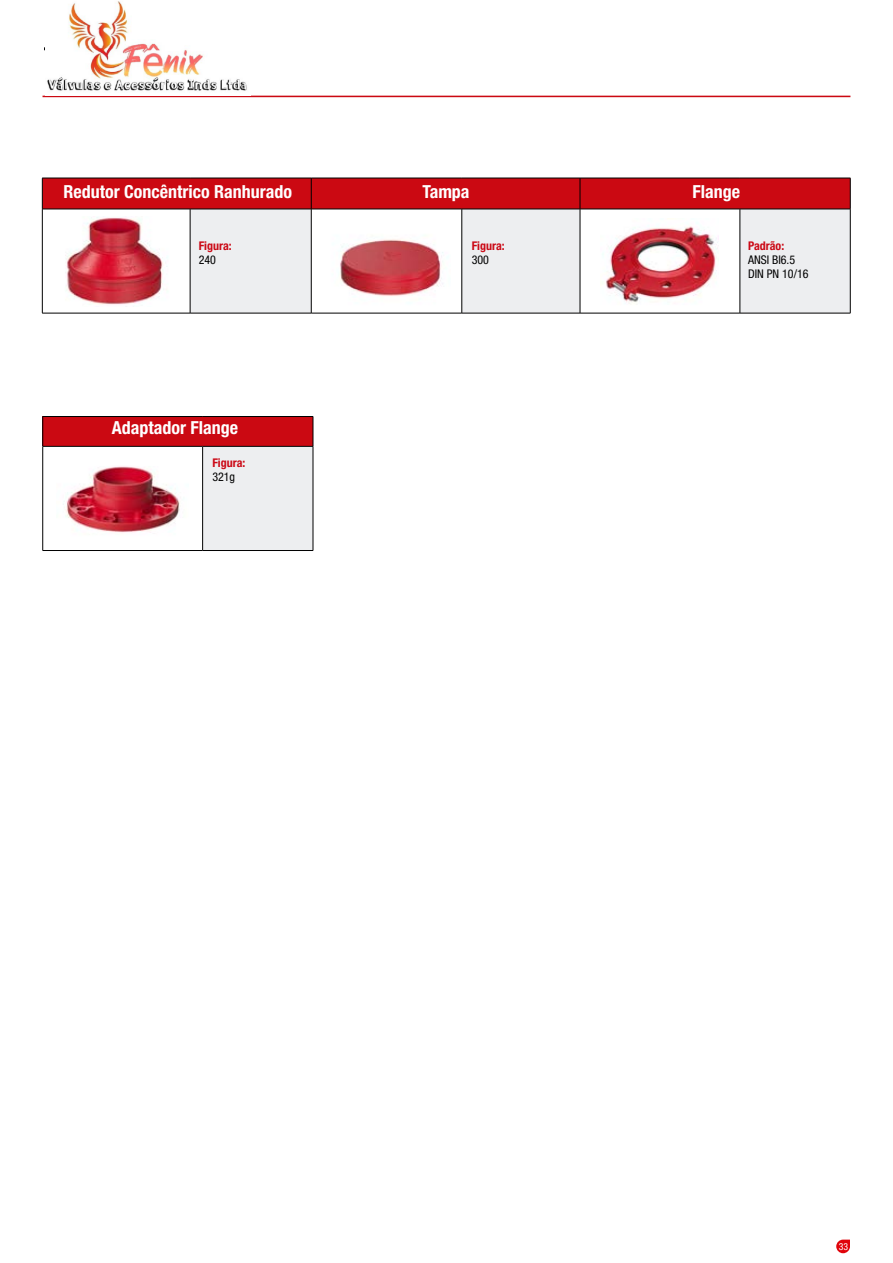
<style>
.page{position:relative;width:893px;height:1263px;background:#fff}
.page>*{position:absolute;margin:0;border:0;box-sizing:border-box;transform-origin:0 0}
.t1{font:700 condensed 18px "Helvetica Neue LT Std";color:#fff}
.t2{font:condensed 12px/14.4px "Helvetica Neue LT Std";color:#000}
.t3{font:700 condensed 12px "Helvetica Neue LT Std";color:#cb0815}
.t4{font:condensed 9.75px "Helvetica Neue LT Std";color:#fff}
</style>
<div class="page">
<hr style="left:43px;top:96px;width:807px;height:1px;background:#cb0912">
<div style="left:836px;top:1239px;width:14px;height:14px;background:#e0040b;border-radius:7px"></div>
<div style="left:43px;top:416px;width:270px;height:30px;background:#cb0912"></div>
<div style="left:203px;top:446px;width:110px;height:104px;background:#edeef0"></div>
<hr style="left:203px;top:416px;width:110px;height:1px;background:#000">
<svg style="left:313px;top:417px;width:1px;height:29px"></svg>
<hr style="left:43px;top:416px;width:160px;height:1px;background:#000">
<svg style="left:42px;top:417px;width:1px;height:29px"></svg>
<hr style="left:203px;top:446px;width:110px;height:1px;background:#000">
<hr style="left:313px;top:447px;width:1px;height:103px;background:#000">
<hr style="left:43px;top:446px;width:160px;height:1px;background:#000">
<hr style="left:202px;top:447px;width:1px;height:103px;background:#000">
<hr style="left:42px;top:447px;width:1px;height:103px;background:#000">
<hr style="left:203px;top:550px;width:110px;height:1px;background:#000">
<hr style="left:43px;top:550px;width:160px;height:1px;background:#000">
<img style="left:63px;top:466px;width:117px;height:67px">
<div style="left:43px;top:179px;width:807px;height:30px;background:#cb0912"></div>
<div style="left:741px;top:210px;width:109px;height:103px;background:#edeef0"></div>
<svg style="left:43px;top:210px;width:697px;height:103px;fill:#edeef0"></svg>
<hr style="left:740px;top:178px;width:110px;height:1px;background:#000">
<hr style="left:850px;top:178px;width:1px;height:31px;background:#000">
<hr style="left:580px;top:178px;width:160px;height:1px;background:#000">
<hr style="left:462px;top:178px;width:118px;height:1px;background:#000">
<hr style="left:580px;top:178px;width:1px;height:31px;background:#000">
<hr style="left:311px;top:178px;width:151px;height:1px;background:#000">
<hr style="left:190px;top:178px;width:121px;height:1px;background:#000">
<hr style="left:311px;top:178px;width:1px;height:31px;background:#000">
<hr style="left:42px;top:178px;width:148px;height:1px;background:#000">
<hr style="left:42px;top:178px;width:1px;height:31px;background:#000">
<hr style="left:740px;top:209px;width:110px;height:1px;background:#000">
<hr style="left:850px;top:209px;width:1px;height:104px;background:#000">
<hr style="left:580px;top:209px;width:160px;height:1px;background:#000">
<hr style="left:740px;top:209px;width:1px;height:104px;background:#000">
<hr style="left:462px;top:209px;width:118px;height:1px;background:#000">
<hr style="left:580px;top:209px;width:1px;height:104px;background:#000">
<hr style="left:311px;top:209px;width:151px;height:1px;background:#000">
<hr style="left:462px;top:209px;width:1px;height:104px;background:#000">
<hr style="left:190px;top:209px;width:121px;height:1px;background:#000">
<hr style="left:311px;top:209px;width:1px;height:104px;background:#000">
<hr style="left:42px;top:209px;width:148px;height:1px;background:#000">
<hr style="left:190px;top:209px;width:1px;height:104px;background:#000">
<hr style="left:42px;top:209px;width:1px;height:104px;background:#000">
<hr style="left:740px;top:313px;width:110px;height:1px;background:#000">
<hr style="left:580px;top:313px;width:160px;height:1px;background:#000">
<hr style="left:462px;top:313px;width:118px;height:1px;background:#000">
<hr style="left:311px;top:313px;width:151px;height:1px;background:#000">
<hr style="left:190px;top:313px;width:121px;height:1px;background:#000">
<hr style="left:42px;top:313px;width:148px;height:1px;background:#000">
<img style="left:50px;top:216px;width:124px;height:90px">
<img style="left:327px;top:219px;width:124px;height:90px">
<img style="left:600px;top:219px;width:119px;height:88px">
<img style="left:47px;top:1px;width:200px;height:90px">
<p class="t1" style="left:64px;top:181px;width:230px">Redutor Concêntrico Ranhurado</p>
<p class="t1" style="left:422px;top:181px;width:49px">Tampa</p>
<p class="t1" style="left:692px;top:181px;width:49px">Flange</p>
<p class="t3" style="left:199px;top:238px;width:35px">Figura:</p>
<p class="t2" style="left:199px;top:252px;width:19px">240</p>
<p class="t3" style="left:472px;top:238px;width:35px">Figura:</p>
<p class="t2" style="left:472px;top:252px;width:19px">300</p>
<p class="t3" style="left:748px;top:238px;width:38px">Padrão:</p>
<p class="t2" style="left:748px;top:252px;width:62px">ANSI BI6.5<br>DIN PN 10/16</p>
<p class="t1" style="left:112px;top:416px;width:128px">Adaptador Flange</p>
<p class="t3" style="left:212px;top:455px;width:35px">Figura:</p>
<p class="t2" style="left:212px;top:470px;width:24px">321g</p>
<p class="t4" style="left:839px;top:1240px;width:11px">33</p>
</div>
